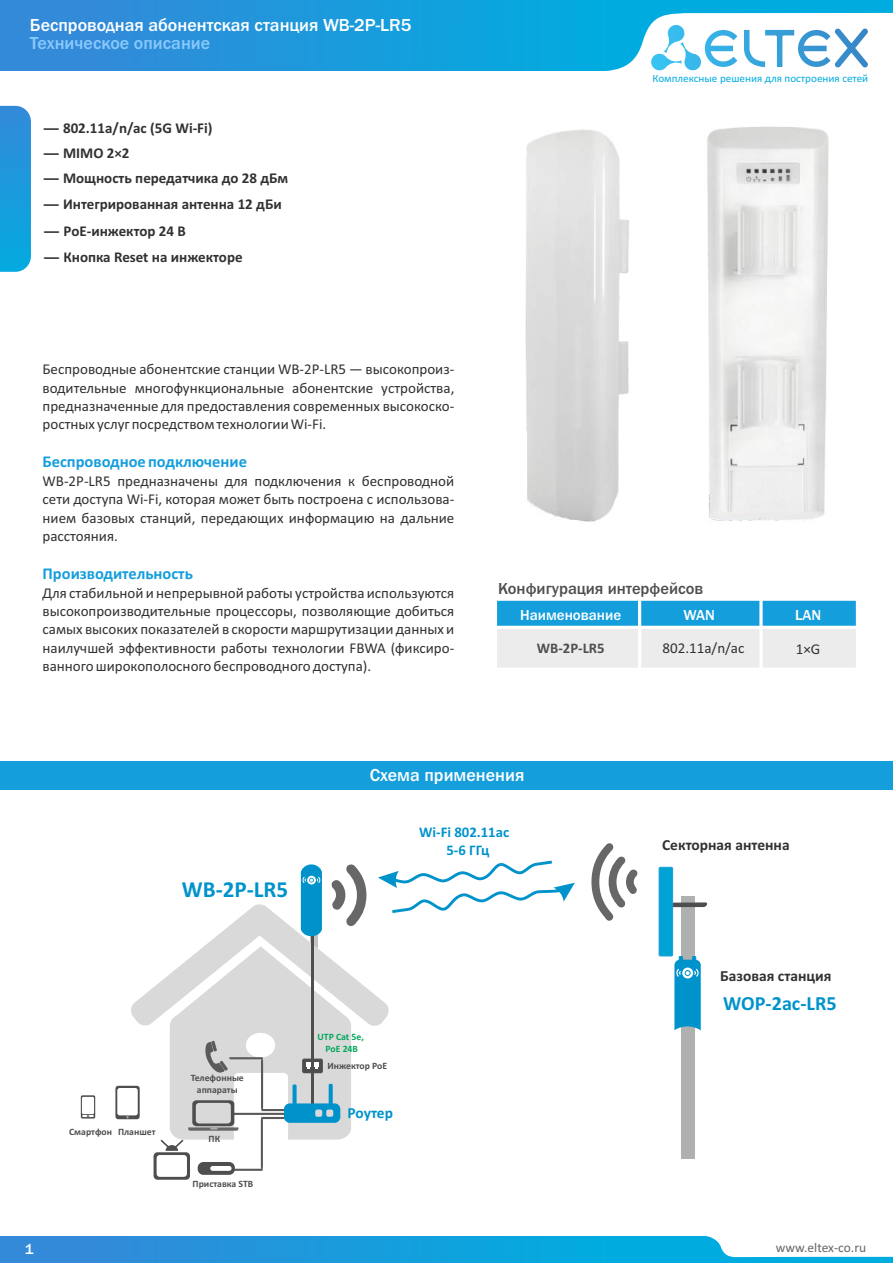
<style>
.page{position:relative;width:893px;height:1263px;background:#fff}
.page>*{position:absolute;margin:0;border:0;box-sizing:border-box;transform-origin:0 0}
.t1{font:700 23.1px "Calibri";color:#0093cb}
.t2{font:700 20.1px "Calibri";color:#0093cb}
.t3{font:500 18px "Franklin Gothic";color:#fff}
.t4{font:500 18px "Franklin Gothic";color:#8ac9fc}
.t5{font:700 16.5px "Calibri";color:#159edc}
.t6{font:500 16.5px "Franklin Gothic";color:#4e4e4d}
.t7{font:700 15.45px "Calibri";color:#313130}
.t8{font:700 15.45px "Calibri";letter-spacing:-.005em;color:#0093cb}
.t9{font:15px/18.3px "Calibri";color:#313130;text-align:justify}
.t10{font:700 15px "Calibri";color:#313130}
.t11{font:500 15px "Franklin Gothic";color:#fff}
.t12{font:700 14.7px "Calibri";color:#0093cb}
.t13{font:700 14.7px "Calibri";color:#4e4e4d}
.t14{font:13.5px "Calibri";color:#666}
.t15{font:11.1px "Calibri";color:#00acdf}
.t16{font:700 9.75px/11.9px "Calibri";color:#4e4e4d;text-align:center}
.t17{font:700 9.75px/11.9px "Calibri";color:#00a759;text-align:center}
.s1{font-family:"Arial"}
</style>
<div class="page">
<svg style="left:591px;top:843px;width:46px;height:78px"></svg>
<div style="left:681px;top:896px;width:14px;height:263px;background:#afb0b0"></div>
<svg style="left:673px;top:902px;width:34px;height:5px"></svg>
<svg style="left:81px;top:1095px;width:14px;height:23px"></svg>
<div style="left:82px;top:1097px;width:12px;height:17px;background:#fff"></div>
<svg style="left:82px;top:1115px;width:12px;height:2px"></svg>
<div style="left:115px;top:1086px;width:25px;height:33px;background:#4e4e4d;border-radius:3px"></div>
<div style="left:117px;top:1088px;width:21px;height:27px;background:#fff;border-radius:2px"></div>
<div style="left:0;top:0;width:893px;height:71px;background:linear-gradient(to right,#3489d9,#00b4e0)"></div>
<svg style="left:589px;top:13px;width:304px;height:58px"></svg>
<svg style="left:0;top:106px;width:31px;height:166px;background:#209cdc"></svg>
<div style="left:495px;top:599px;width:145px;height:28px;background:#159edc"></div>
<div style="left:640px;top:599px;width:121px;height:28px;background:#159edc"></div>
<div style="left:761px;top:599px;width:96px;height:28px;background:#159edc"></div>
<div style="left:495px;top:627px;width:145px;height:42px;background:#ececec"></div>
<div style="left:640px;top:627px;width:121px;height:42px;background:#ececec"></div>
<div style="left:761px;top:627px;width:96px;height:42px;background:#ececec"></div>
<hr style="left:494px;top:598px;width:3px;height:73px;background:#fff">
<hr style="left:638px;top:598px;width:3px;height:73px;background:#fff">
<svg style="left:759px;top:601px;width:4px;height:67px"></svg>
<hr style="left:856px;top:598px;width:3px;height:73px;background:#fff">
<hr style="left:494px;top:668px;width:365px;height:3px;background:#fff">
<hr style="left:494px;top:626px;width:365px;height:3px;background:#fff">
<hr style="left:494px;top:598px;width:365px;height:3px;background:#fff">
<div style="left:0;top:1236px;width:893px;height:27px;background:linear-gradient(to right,#3489d9,#00b4e0)"></div>
<svg style="left:703px;top:1236px;width:190px;height:21px"></svg>
<img style="left:525px;top:129px;width:104px;height:393px">
<img style="left:707px;top:126px;width:122px;height:395px">
<svg style="left:674px;top:956px;width:27px;height:74px;background:#239fcf"></svg>
<svg style="left:126px;top:861px;width:449px;height:319px"></svg>
<div style="left:659px;top:867px;width:14px;height:89px;background:#00a3d4;border:1px solid #159edc"></div>
<div style="left:0;top:761px;width:893px;height:29px;background:#159edc"></div>
<p class="t3" style="left:30px;top:19px;width:383px">Беспроводная абонентская станция WB-2P-LR5</p>
<p class="t4" style="left:30px;top:36px;width:182px">Техническое описание</p>
<p class="t10" style="left:44px;top:121px;width:170px"><span class="s1">—</span> 802.11a/n/ac (5G Wi-Fi)</p>
<p class="t10" style="left:44px;top:147px;width:87px"><span class="s1">—</span> MIMO 2×2</p>
<p class="t10" style="left:44px;top:172px;width:246px"><span class="s1">—</span> Мощность передатчика до 28 дБм</p>
<p class="t10" style="left:44px;top:197px;width:239px"><span class="s1">—</span> Интегрированная антенна 12 дБи</p>
<p class="t10" style="left:44px;top:224px;width:143px"><span class="s1">—</span> РoЕ-инжектор 24 В</p>
<p class="t10" style="left:44px;top:251px;width:200px"><span class="s1">—</span> Кнопка Reset на инжекторе</p>
<p class="t9" style="left:43px;top:361px;width:413px">Беспроводные абонентские станции WB-2P-LR5 — высокопроиз&shy;водительные многофункциональные абонентские устройства, предназначенные для предоставления современных высокоско&shy;ростных услуг посредством технологии Wi-Fi.</p>
<p class="t5" style="left:43px;top:455px;width:206px">Беспроводное подключение</p>
<p class="t9" style="left:43px;top:473px;width:413px">WB-2P-LR5 предназначены для подключения к беспроводной сети доступа Wi-Fi, которая может быть построена с использова&shy;нием базовых станций, передающих информацию на дальние расстояния.</p>
<p class="t5" style="left:43px;top:566px;width:152px">Производительность</p>
<p class="t9" style="left:43px;top:585px;width:413px">Для стабильной и непрерывной работы устройства используются высокопроизводительные процессоры, позволяющие добиться самых высоких показателей в скорости маршрутизации данных и наилучшей эффективности работы технологии FBWA (фиксиро&shy;ванного широкополосного беспроводного доступа).</p>
<p class="t15" style="left:652px;top:73px;width:217px">Комплексные решения для построения сетей</p>
<p class="t6" style="left:498px;top:582px;width:207px">Конфигурация интерфейсов</p>
<p class="t11" style="left:520px;top:609px;width:103px">Наименование</p>
<p class="t11" style="left:683px;top:609px;width:33px">WAN</p>
<p class="t11" style="left:795px;top:609px;width:28px">LAN</p>
<p class="t13" style="left:537px;top:642px;width:69px">WB-2P-LR5</p>
<p class="t9" style="left:663px;top:640px;width:83px">802.11а/n/ac</p>
<p class="t9" style="left:796px;top:642px;width:26px">1×G</p>
<p class="t3" style="left:370px;top:768px;width:156px">Схема применения</p>
<h1 class="t1" style="left:182px;top:880px;width:108px">WB-2P-LR5</h1>
<p class="t12" style="left:419px;top:826px;width:91px">Wi-Fi 802.11ac</p>
<p class="t12" style="left:446px;top:844px;width:45px">5-6 ГГц</p>
<p class="t16" style="left:69px;top:1126px;width:88px">Смартфон Планшет</p>
<p class="t16" style="left:191px;top:1073px;width:55px">Телефонные аппараты</p>
<p class="t16" style="left:209px;top:1133px;width:13px">ПК</p>
<p class="t16" style="left:193px;top:1179px;width:62px">Приставка STB</p>
<p class="t17" style="left:317px;top:1031px;width:48px">UTP Cat 5e,<br>PoE 24В</p>
<p class="t16" style="left:327px;top:1061px;width:61px">Инжектор PoE</p>
<p class="t8" style="left:348px;top:1107px;width:47px">Роутер</p>
<p class="t7" style="left:662px;top:839px;width:129px">Секторная антенна</p>
<p class="t7" style="left:720px;top:969px;width:113px">Базовая станция</p>
<h2 class="t2" style="left:723px;top:995px;width:115px">WOP-2ac-LR5</h2>
<p class="t11" style="left:25px;top:1243px;width:10px">1</p>
<p class="t14" style="left:776px;top:1242px;width:92px">www.eltex-co.ru</p>
</div>
